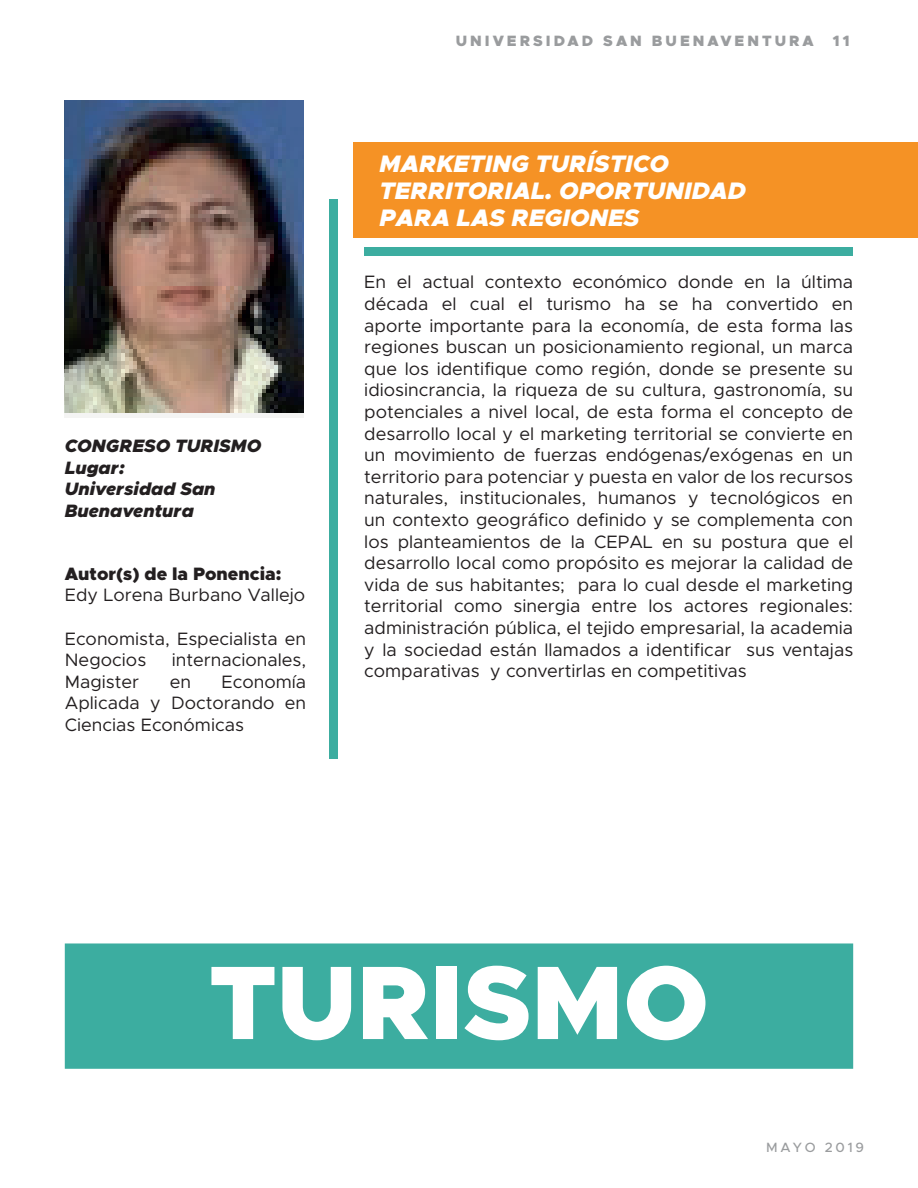
<style>
.page{position:relative;width:918px;height:1188px;background:#fff}
.page>*{position:absolute;margin:0;border:0;box-sizing:border-box;transform-origin:0 0}
.t1{font:900 105px "Metropolis";color:#fff}
.t2{font:italic 900 24px/27px "Metropolis";color:#fff}
.t3{font:18px/21.6px "Metropolis";color:#231f20;text-align:justify}
.t4{font:italic 900 18px/21.6px "Metropolis";color:#231f20}
.t5{font:900 18px "Metropolis";color:#231f20}
.t6{font:900 15px "Metropolis";letter-spacing:.2em;color:#9a9c9e}
.t7{font:500 13.5px "Metropolis";letter-spacing:.2em;color:#9a9c9e}
</style>
<div class="page">
<div style="left:364px;top:247px;width:488px;height:9px;background:#3cada0"></div>
<div style="left:329px;top:199px;width:9px;height:560px;background:#3cada0"></div>
<div style="left:65px;top:943px;width:788px;height:126px;background:#3cada0;border:2px solid #3cada0"></div>
<div style="left:353px;top:142px;width:565px;height:96px;background:#f59225"></div>
<img style="left:65px;top:100px;width:239px;height:317px">
<p class="t6" style="left:456px;top:32px;width:359px">UNIVERSIDAD SAN BUENAVENTURA</p>
<p class="t6" style="left:833px;top:32px;width:18px">11</p>
<p class="t4" style="left:65px;top:435px;width:198px">CONGRESO TURISMO<br>Lugar:<br>Universidad San<br>Buenaventura</p>
<p class="t5" style="left:65px;top:562px;width:218px">Autor(s) de la Ponencia:</p>
<p class="t3" style="left:65px;top:584px;width:242px">Edy Lorena Burbano Vallejo</p>
<p class="t3" style="left:65px;top:628px;width:243px">Economista, Especialista en<br>Negocios</p>
<p class="t3" style="left:172px;top:649px;width:136px">internacionales,</p>
<p class="t3" style="left:65px;top:671px;width:243px;text-indent:157px">Economía Aplicada y Doctorando en Ciencias Económicas</p>
<p class="t3" style="left:65px;top:671px;width:76px">Magister</p>
<p class="t3" style="left:170px;top:671px;width:23px">en</p>
<h2 class="t2" style="left:379px;top:150px;width:368px">MARKETING TURÍSTICO<br>TERRITORIAL. OPORTUNIDAD<br>PARA LAS REGIONES</h2>
<p class="t3" style="left:364px;top:271px;width:490px">En el actual contexto económico donde en la última década el cual el turismo ha se ha convertido en aporte importante para la economía, de esta forma las regiones buscan un posicionamiento regional, un marca que los identifique como región, donde se presente su idiosincrancia, la riqueza de su cultura, gastronomía, su potenciales a nivel local, de esta forma el concepto de desarrollo local y el marketing territorial se convierte en un movimiento de fuerzas endógenas/exógenas en un territorio para potenciar y puesta en valor de los recursos naturales, institucionales, humanos y tecnológicos en un contexto geográfico definido y se complementa con los planteamientos de la CEPAL en su postura que el desarrollo local como propósito es mejorar la calidad de vida de sus habitantes; para lo cual desde el marketing territorial como sinergia entre los actores regionales: administración pública, el tejido empresarial, la academia y la sociedad están llamados a identificar sus ventajas comparativas y convertirlas en competitivas</p>
<h1 class="t1" style="left:209px;top:935px;width:501px">TURISMO</h1>
<p class="t7" style="left:766px;top:1139px;width:99px">MAYO 2019</p>
</div>
